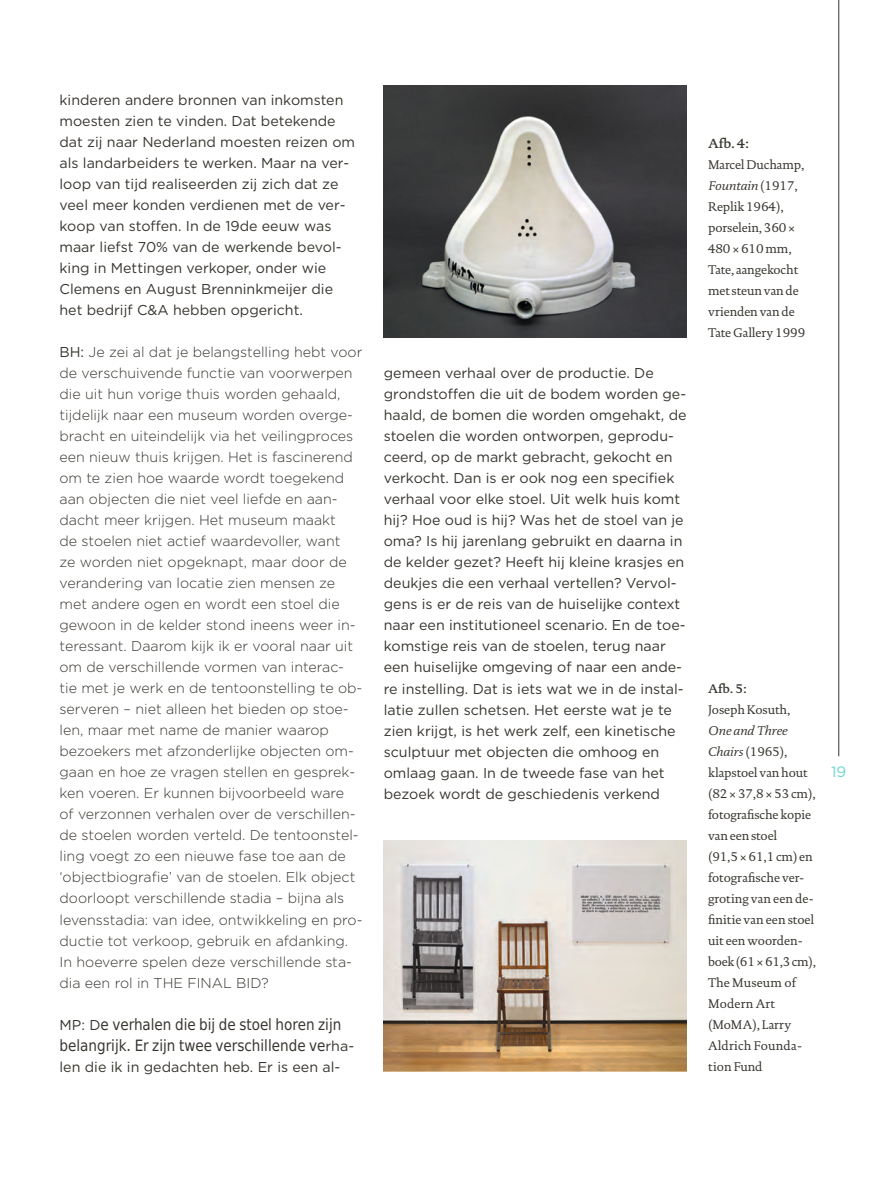
<style>
.page{position:relative;width:893px;height:1191px;background:#fff}
.page>*{position:absolute;margin:0;border:0;box-sizing:border-box;transform-origin:0 0}
.t1{font:15px "Gotham";color:#6cd7d0}
.t2{font:14.25px/21px "Gotham";color:#38352f}
.t3{font:300 14.25px/21px "Gotham";color:#38352f}
.t4{font:14.25px/21px "BPG Square 38 S Cond";color:#38352f}
.t5{font:500 13.5px "DTL Documenta TOT";color:#38352f}
.t6{font:12.75px/21px "DTL Documenta TOT";letter-spacing:-.01em;color:#38352f}
.t7{font:500 12.75px "DTL Documenta TOT";color:#38352f}
.s1{font-weight:400}
.s2{font-family:"Gotham"}
.s3{font-style:italic}
</style>
<div class="page">
<img style="left:384px;top:840px;width:303px;height:231px">
<img style="left:384px;top:85px;width:303px;height:252px">
<hr style="left:838px;top:0;width:1px;height:756px;background:#38352f">
<p class="t2" style="left:60px;top:89px;width:297px">kinderen andere bronnen van inkomsten moesten zien te vinden. Dat betekende dat zij naar Nederland moesten reizen om als landarbeiders te werken. Maar na ver&shy;loop van tijd realiseerden zij zich dat ze veel meer konden verdienen met de ver&shy;koop van stoffen. In de 19de eeuw was maar liefst 70% van de werkende bevol&shy;king in Mettingen verkoper, onder wie Clemens en August Brenninkmeijer die het bedrijf C&amp;A hebben opgericht.</p>
<p class="t3" style="left:60px;top:341px;width:304px"><span class="s1">BH:</span> Je zei al dat je belangstelling hebt voor de verschuivende functie van voorwerpen die uit hun vorige thuis worden gehaald, tijdelijk naar een museum worden overge&shy;bracht en uiteindelijk via het veilingproces een nieuw thuis krijgen. Het is fascinerend om te zien hoe waarde wordt toegekend aan objecten die niet veel liefde en aan&shy;dacht meer krijgen. Het museum maakt<br>de stoelen niet actief waardevoller, want<br>ze worden niet opgeknapt, maar door de verandering van locatie zien mensen ze met andere ogen en wordt een stoel die gewoon in de kelder stond ineens weer in&shy;teressant. Daarom kijk ik er vooral naar uit om de verschillende vormen van interac&shy;tie met je werk en de tentoonstelling te ob&shy;serveren – niet alleen het bieden op stoe&shy;len, maar met name de manier waarop bezoekers met afzonderlijke objecten om&shy;gaan en hoe ze vragen stellen en gesprek&shy;ken voeren. Er kunnen bijvoorbeeld ware<br>of verzonnen verhalen over de verschillen&shy;de stoelen worden verteld. De tentoonstel&shy;ling voegt zo een nieuwe fase toe aan de ‘objectbiografie’ van de stoelen. Elk object doorloopt verschillende stadia – bijna als levensstadia: van idee, ontwikkeling en pro&shy;ductie tot verkoop, gebruik en afdanking.<br>In hoeverre spelen deze verschillende sta&shy;dia een rol in THE FINAL BID?</p>
<p class="t4" style="left:60px;top:1014px;width:296px"><span class="s2">MP: D</span>e verhalen die bij de stoel horen zijn belangrijk. Er zijn twee verschillende ve<span class="s2">rha-</span></p>
<p class="t2" style="left:60px;top:1055px;width:282px">len die ik in gedachten heb. Er is een al-</p>
<p class="t2" style="left:384px;top:362px;width:304px">gemeen verhaal over de productie. De grondstoffen die uit de bodem worden ge&shy;haald, de bomen die worden omgehakt, de stoelen die worden ontworpen, geprodu&shy;ceerd, op de markt gebracht, gekocht en verkocht. Dan is er ook nog een specifiek verhaal voor elke stoel. Uit welk huis komt hij? Hoe oud is hij? Was het de stoel van je oma? Is hij jarenlang gebruikt en daarna in de kelder gezet? Heeft hij kleine krasjes en deukjes die een verhaal vertellen? Vervol&shy;gens is er de reis van de huiselijke context naar een institutioneel scenario. En de toe&shy;komstige reis van de stoelen, terug naar een huiselijke omgeving of naar een ande&shy;re instelling. Dat is iets wat we in de instal&shy;latie zullen schetsen. Het eerste wat je te zien krijgt, is het werk zelf, een kinetische sculptuur met objecten die omhoog en omlaag gaan. In de tweede fase van het bezoek wordt de geschiedenis verkend</p>
<p class="t5" style="left:708px;top:135px;width:42px">Afb. 4:</p>
<p class="t6" style="left:708px;top:154px;width:99px">Marcel Duchamp,<br><span class="s3">Fountain</span> (1917,<br>Replik 1964), porselein, 360 ×<br>480 × 610 mm,<br>Tate, aangekocht met steun van de vrienden van de<br>Tate Gallery 1999</p>
<p class="t7" style="left:708px;top:681px;width:40px">Afb. 5:</p>
<p class="t6" style="left:708px;top:699px;width:84px">Joseph Kosuth,</p>
<p class="t6" style="left:708px;top:720px;width:109px"><span class="s3">One and Three<br>Chairs</span> (1965), klapstoel van hout (82 × 37,8 × 53 cm), fotografische kopie van een stoel<br>(91,5 × 61,1 cm) en fotografische ver&shy;groting van een de&shy;finitie van een stoel uit een woorden&shy;boek (61 × 61,3 cm),<br>The Museum of<br>Modern Art (MoMA), Larry<br>Aldrich Founda&shy;tion Fund</p>
<p class="t1" style="left:831px;top:762px;width:17px">19</p>
</div>
